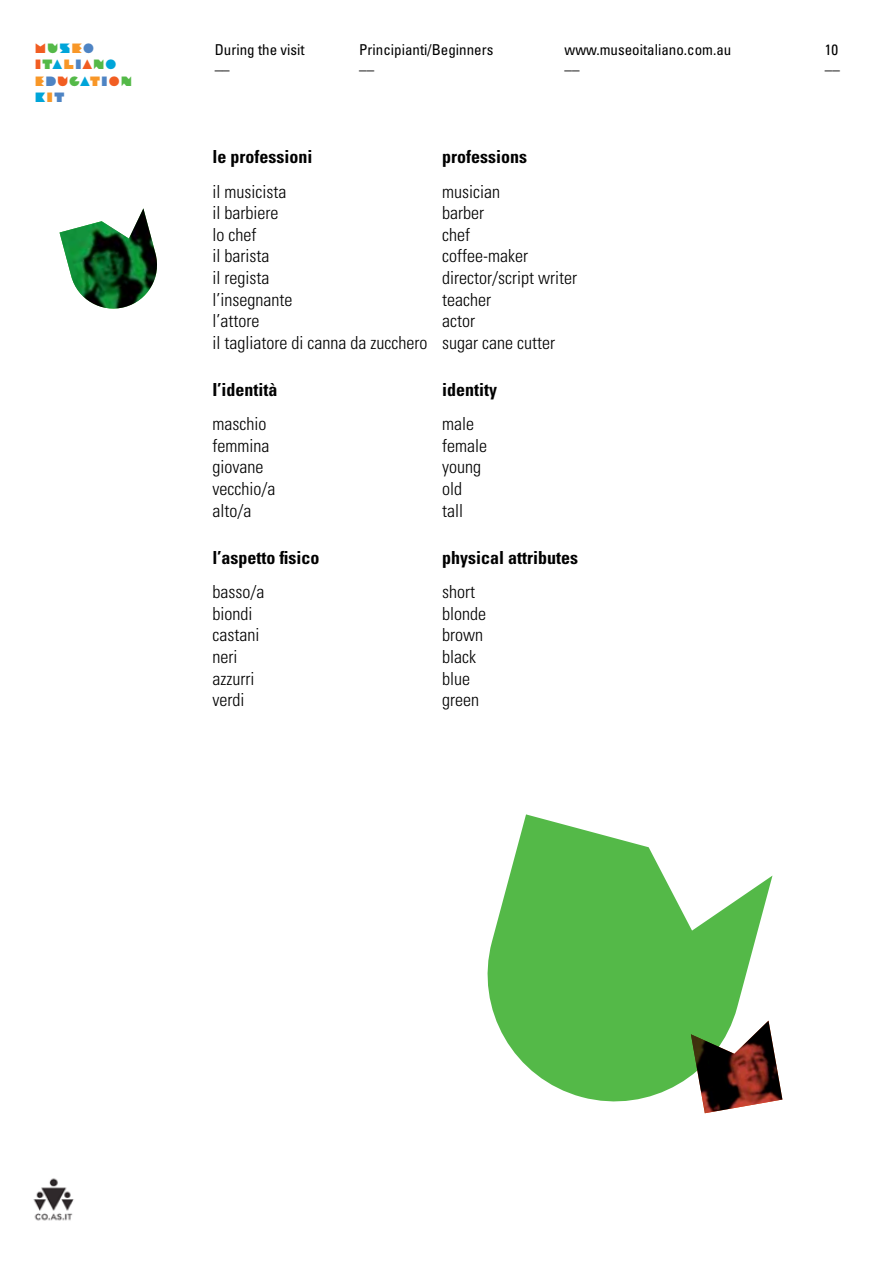
<style>
.page{position:relative;width:893px;height:1263px;background:#fff}
.page>*{position:absolute;margin:0;border:0;box-sizing:border-box;transform-origin:0 0}
.t1{font:300 condensed 18px/21.6px "Univers";color:#000}
.t2{font:700 condensed 18px "Univers";color:#000}
.t3{font:condensed 15px/20.7px "Univers";color:#000}
.t4{font:13.5px/16.5px "Museo Italiano";color:#f15d22}
.s1{color:#54b948}
.s2{color:#00a5d9}
.s3{color:#f89728}
.s4{color:#4e84c4}
</style>
<div class="page">
<img style="left:33px;top:1178px;width:41px;height:43px">
<img style="left:60px;top:208px;width:97px;height:101px">
<img style="left:772px;top:1040px;width:10px;height:62px">
<svg style="left:487px;top:814px;width:285px;height:300px;fill:#54b948"></svg>
<p class="t4" style="left:34px;top:39px;width:100px">M<span class="s1">U</span><span class="s2">S</span><span class="s3">E</span><span class="s4">O<br></span>I<span class="s1">T</span><span class="s2">A</span><span class="s3">L</span><span class="s4">I</span>A<span class="s1">N</span><span class="s2">O<br></span><span class="s3">E</span><span class="s4">D</span>U<span class="s1">C</span><span class="s2">A</span><span class="s3">T</span><span class="s4">I</span>O<span class="s1">N<br></span><span class="s2">K</span><span class="s3">I</span><span class="s4">T</span></p>
<p class="t3" style="left:215px;top:39px;width:91px">During the visit ––</p>
<p class="t3" style="left:359px;top:39px;width:136px">Principianti/Beginners ––</p>
<p class="t3" style="left:564px;top:39px;width:168px">www.museoitaliano.com.au ––</p>
<p class="t3" style="left:825px;top:39px;width:16px">10 ––</p>
<p class="t2" style="left:213px;top:146px;width:101px">le professioni</p>
<p class="t2" style="left:442px;top:146px;width:86px">professions</p>
<p class="t1" style="left:213px;top:180px;width:75px">il musicista</p>
<p class="t1" style="left:442px;top:180px;width:59px">musician</p>
<p class="t1" style="left:213px;top:202px;width:67px">il barbiere</p>
<p class="t1" style="left:442px;top:202px;width:43px">barber</p>
<p class="t1" style="left:213px;top:224px;width:45px">lo chef</p>
<p class="t1" style="left:442px;top:224px;width:29px">chef</p>
<p class="t1" style="left:213px;top:245px;width:58px">il barista</p>
<p class="t1" style="left:442px;top:245px;width:87px">coffee-maker</p>
<p class="t1" style="left:213px;top:267px;width:58px">il regista</p>
<p class="t1" style="left:442px;top:267px;width:136px">director/script writer</p>
<p class="t1" style="left:213px;top:288px;width:81px">l’insegnante</p>
<p class="t1" style="left:442px;top:288px;width:50px">teacher</p>
<p class="t1" style="left:213px;top:310px;width:48px">l’attore</p>
<p class="t1" style="left:213px;top:310px;width:344px;text-indent:230px">actor<br>il tagliatore di canna da zucchero sugar cane cutter</p>
<p class="t2" style="left:213px;top:378px;width:67px">I’identità</p>
<p class="t2" style="left:442px;top:378px;width:57px">identity</p>
<p class="t1" style="left:213px;top:413px;width:55px">maschio</p>
<p class="t1" style="left:442px;top:413px;width:33px">male</p>
<p class="t1" style="left:213px;top:435px;width:58px">femmina</p>
<p class="t1" style="left:442px;top:435px;width:46px">female</p>
<p class="t1" style="left:213px;top:456px;width:52px">giovane</p>
<p class="t1" style="left:442px;top:456px;width:40px">young</p>
<p class="t1" style="left:213px;top:478px;width:64px">vecchio/a</p>
<p class="t1" style="left:442px;top:478px;width:21px">old</p>
<p class="t1" style="left:213px;top:499px;width:40px">alto/a</p>
<p class="t1" style="left:442px;top:499px;width:22px">tall</p>
<p class="t2" style="left:213px;top:546px;width:108px">l’aspetto fisico</p>
<p class="t2" style="left:442px;top:546px;width:137px">physical attributes</p>
<p class="t1" style="left:213px;top:581px;width:53px">basso/a</p>
<p class="t1" style="left:442px;top:581px;width:34px">short</p>
<p class="t1" style="left:213px;top:602px;width:41px">biondi</p>
<p class="t1" style="left:442px;top:602px;width:45px">blonde</p>
<p class="t1" style="left:213px;top:624px;width:48px">castani</p>
<p class="t1" style="left:442px;top:624px;width:42px">brown</p>
<p class="t1" style="left:213px;top:646px;width:26px">neri</p>
<p class="t1" style="left:442px;top:646px;width:35px">black</p>
<p class="t1" style="left:213px;top:667px;width:43px">azzurri</p>
<p class="t1" style="left:442px;top:667px;width:29px">blue</p>
<p class="t1" style="left:213px;top:689px;width:33px">verdi</p>
<p class="t1" style="left:442px;top:689px;width:38px">green</p>
</div>
